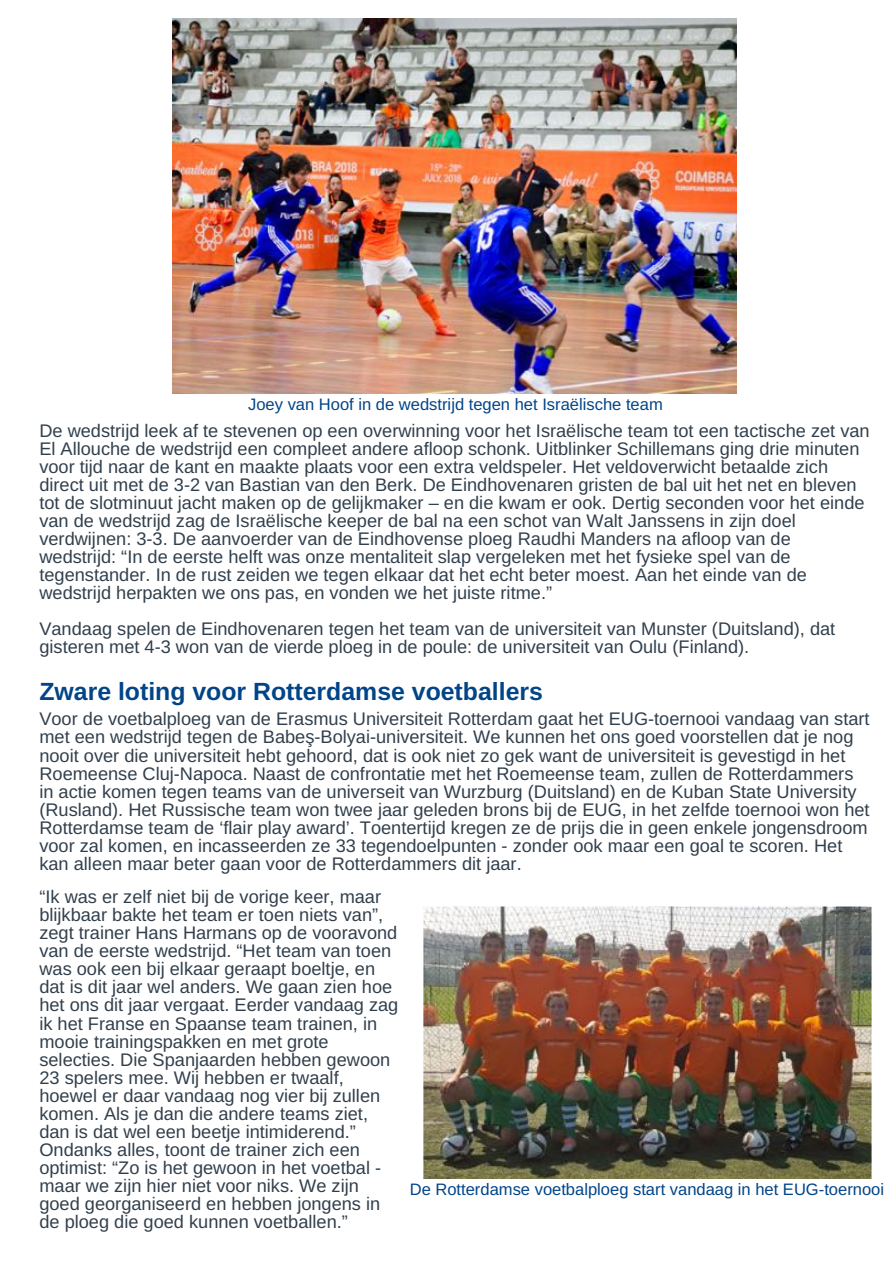
<style>
.page{position:relative;width:893px;height:1263px;background:#fff}
.page>*{position:absolute;margin:0;border:0;box-sizing:border-box;transform-origin:0 0}
.t1{font:700 24.9px "Arimo";color:#014488}
.t2{font:18.15px/18px "Arimo";color:#313f4c}
.t3{font:16.5px "Arimo";color:#014488}
.s1{font-family:"Liberation Sans"}
</style>
<div class="page">
<img style="left:172px;top:18px;width:564px;height:375px">
<img style="left:423px;top:906px;width:448px;height:273px">
<p class="t3" style="left:248px;top:395px;width:416px">Joey van Hoof in de wedstrijd tegen het Israëlische team</p>
<p class="t2" style="left:39px;top:422px;width:832px">De wedstrijd leek af te stevenen op een overwinning voor het Israëlische team tot een tactische zet van El Allouche de wedstrijd een compleet andere afloop schonk. Uitblinker Schillemans ging drie minuten voor tijd naar de kant en maakte plaats voor een extra veldspeler. Het veldoverwicht betaalde zich direct uit met de 3-2 van Bastian van den Berk. De Eindhovenaren gristen de bal uit het net en bleven tot de slotminuut jacht maken op de gelijkmaker – en die kwam er ook. Dertig seconden voor het einde van de wedstrijd zag de Israëlische keeper de bal na een schot van Walt Janssens in zijn doel verdwijnen: 3-3. De aanvoerder van de Eindhovense ploeg Raudhi Manders na afloop van de wedstrijd: “In de eerste helft was onze mentaliteit slap vergeleken met het fysieke spel van de tegenstander. In de rust zeiden we tegen elkaar dat het echt beter moest. Aan het einde van de wedstrijd herpakten we ons pas, en vonden we het juiste ritme.”</p>
<p class="t2" style="left:39px;top:620px;width:797px">Vandaag spelen de Eindhovenaren tegen het team van de universiteit van Munster (Duitsland), dat gisteren met 4-3 won van de vierde ploeg in de poule: de universiteit van Oulu (Finland).</p>
<h1 class="t1" style="left:39px;top:677px;width:505px">Zware loting voor Rotterdamse voetballers</h1>
<p class="t2" style="left:39px;top:710px;width:832px">Voor de voetbalploeg van de Erasmus Universiteit Rotterdam gaat het EUG-toernooi vandaag van start met een wedstrijd tegen de Babe<span class="s1">ş</span>-Bolyai-universiteit. We kunnen het ons goed voorstellen dat je nog nooit over die universiteit hebt gehoord, dat is ook niet zo gek want de universiteit is gevestigd in het Roemeense Cluj-Napoca. Naast de confrontatie met het Roemeense team, zullen de Rotterdammers in actie komen tegen teams van de universeit van Wurzburg (Duitsland) en de Kuban State University (Rusland). Het Russische team won twee jaar geleden brons bij de EUG, in het zelfde toernooi won het Rotterdamse team de ‘flair play award’. Toentertijd kregen ze de prijs die in geen enkele jongensdroom voor zal komen, en incasseerden ze 33 tegendoelpunten - zonder ook maar een goal te scoren. Het kan alleen maar beter gaan voor de Rotterdammers dit jaar.</p>
<p class="t2" style="left:39px;top:888px;width:361px">“Ik was er zelf niet bij de vorige keer, maar blijkbaar bakte het team er toen niets van”, zegt trainer Hans Harmans op de vooravond van de eerste wedstrijd. “Het team van toen was ook een bij elkaar geraapt boeltje, en dat is dit jaar wel anders. We gaan zien hoe het ons dit jaar vergaat. Eerder vandaag zag ik het Franse en Spaanse team trainen, in mooie trainingspakken en met grote selecties. Die Spanjaarden hebben gewoon 23 spelers mee. Wij hebben er twaalf, hoewel er daar vandaag nog vier bij zullen komen. Als je dan die andere teams ziet, dan is dat wel een beetje intimiderend.” Ondanks alles, toont de trainer zich een optimist: “Zo is het gewoon in het voetbal - maar we zijn hier niet voor niks. We zijn goed georganiseerd en hebben jongens in de ploeg die goed kunnen voetballen.”</p>
<p class="t3" style="left:410px;top:1180px;width:476px">De Rotterdamse voetbalploeg start vandaag in het EUG-toernooi</p>
</div>
